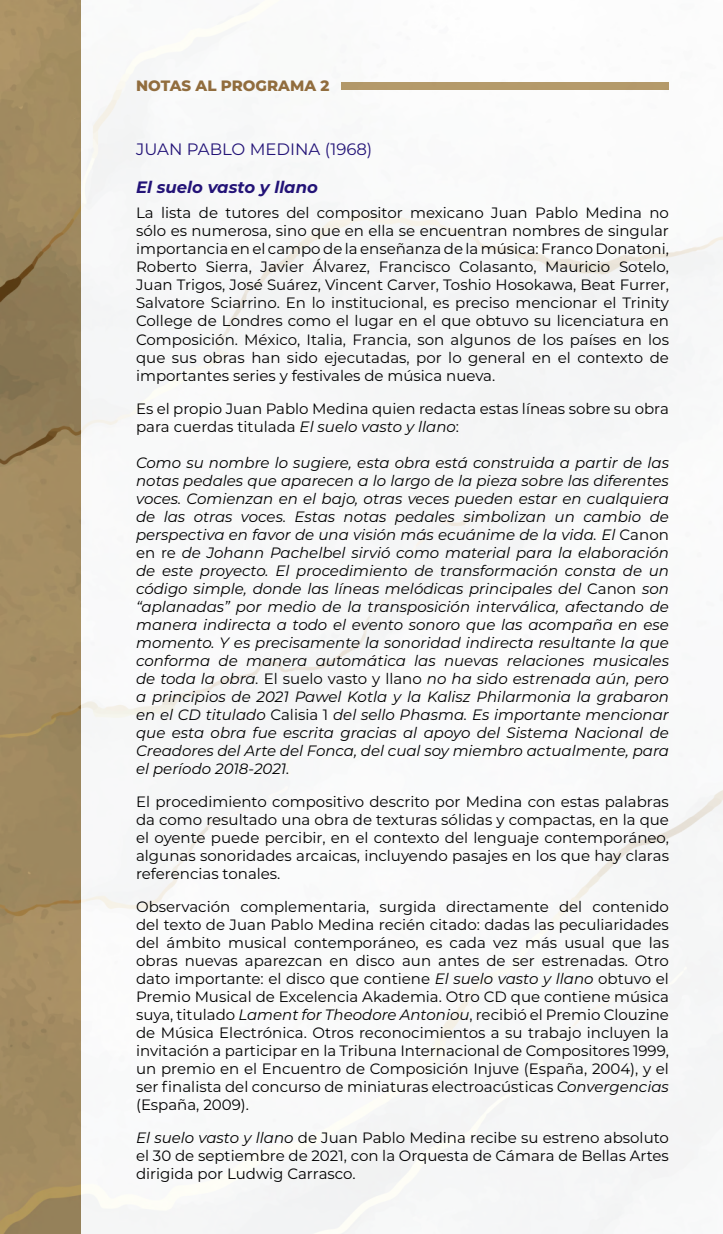
<style>
.page{position:relative;width:723px;height:1234px;background:#fff}
.page>*{position:absolute;margin:0;border:0;box-sizing:border-box;transform-origin:0 0}
.t1{font:16.5px "Montserrat";color:#231377}
.t2{font:italic 700 16.5px "Montserrat";color:#231377}
.t3{font:15px/18px "Montserrat";color:#000;text-align:justify}
.t4{font:italic 15px/18px "Montserrat";color:#000;text-align:justify}
.t5{font:800 15px "Montserrat";color:#916d3e}
.s1{font-style:italic}
.s2{font-style:normal}
</style>
<div class="page">
<div style="left:81px;top:0;width:642px;height:1233px;background:#f8f8f9"></div>
<svg style="left:0;top:0;width:81px;height:1233px;background:#9f885e"></svg>
<div style="left:341px;top:82px;width:328px;height:7px;background:#b79c6c"></div>
<p class="t5" style="left:136px;top:74px;width:195px">NOTAS AL PROGRAMA 2</p>
<p class="t1" style="left:136px;top:138px;width:238px">JUAN PABLO MEDINA (1968)</p>
<p class="t2" style="left:136px;top:175px;width:183px">El suelo vasto y llano</p>
<p class="t3" style="left:136px;top:203px;width:534px">La lista de tutores del compositor mexicano Juan Pablo Medina no sólo es numerosa, sino que en ella se encuentran nombres de singular importancia en el campo de la enseñanza de la música: Franco Donatoni, Roberto Sierra, Javier Álvarez, Francisco Colasanto, Mauricio Sotelo, Juan Trigos, José Suárez, Vincent Carver, Toshio Hosokawa, Beat Furrer, Salvatore Sciarrino. En lo institucional, es preciso mencionar el Trinity College de Londres como el lugar en el que obtuvo su licenciatura en Composición. México, Italia, Francia, son algunos de los países en los que sus obras han sido ejecutadas, por lo general en el contexto de importantes series y festivales de música nueva.</p>
<p class="t3" style="left:136px;top:398px;width:534px">Es el propio Juan Pablo Medina quien redacta estas líneas sobre su obra para cuerdas titulada <span class="s1">El suelo vasto y llano</span>:</p>
<p class="t4" style="left:136px;top:452px;width:534px">Como su nombre lo sugiere, esta obra está construida a partir de las notas pedales que aparecen a lo largo de la pieza sobre las diferentes voces. Comienzan en el bajo, otras veces pueden estar en cualquiera de las otras voces. Estas notas pedales simbolizan un cambio de perspectiva en favor de una visión más ecuánime de la vida. El <span class="s2">Canon en re</span> de Johann Pachelbel sirvió como material para la elaboración de este proyecto. El procedimiento de transformación consta de un código simple, donde las líneas melódicas principales del <span class="s2">Canon</span> son “aplanadas” por medio de la transposición interválica, afectando de manera indirecta a todo el evento sonoro que las acompaña en ese momento. Y es precisamente la sonoridad indirecta resultante la que conforma de manera automática las nuevas relaciones musicales de toda la obra. <span class="s2">El suelo vasto y llano</span> no ha sido estrenada aún, pero a principios de 2021 Pawel Kotla y la Kalisz Philarmonia la grabaron en el CD titulado <span class="s2">Calisia 1</span> del sello Phasma. Es importante mencionar que esta obra fue escrita gracias al apoyo del Sistema Nacional de Creadores del Arte del Fonca, del cual soy miembro actualmente, para el período 2018-2021.</p>
<p class="t3" style="left:136px;top:791px;width:534px">El procedimiento compositivo descrito por Medina con estas palabras da como resultado una obra de texturas sólidas y compactas, en la que el oyente puede percibir, en el contexto del lenguaje contemporáneo, algunas sonoridades arcaicas, incluyendo pasajes en los que hay claras referencias tonales.</p>
<p class="t3" style="left:136px;top:896px;width:534px">Observación complementaria, surgida directamente del contenido del texto de Juan Pablo Medina recién citado: dadas las peculiaridades del ámbito musical contemporáneo, es cada vez más usual que las obras nuevas aparezcan en disco aun antes de ser estrenadas. Otro dato importante: el disco que contiene <span class="s1">El suelo vasto y llano</span> obtuvo el Premio Musical de Excelencia Akademia. Otro CD que contiene música suya, titulado <span class="s1">Lament for Theodore Antoniou</span>, recibió el Premio Clouzine de Música Electrónica. Otros reconocimientos a su trabajo incluyen la invitación a participar en la Tribuna Internacional de Compositores 1999, un premio en el Encuentro de Composición Injuve (España, 2004), y el ser finalista del concurso de miniaturas electroacústicas <span class="s1">Convergencias </span>(España, 2009).</p>
<p class="t3" style="left:136px;top:1127px;width:534px"><span class="s1">El suelo vasto y llano</span> de Juan Pablo Medina recibe su estreno absoluto el 30 de septiembre de 2021, con la Orquesta de Cámara de Bellas Artes dirigida por Ludwig Carrasco.</p>
</div>
